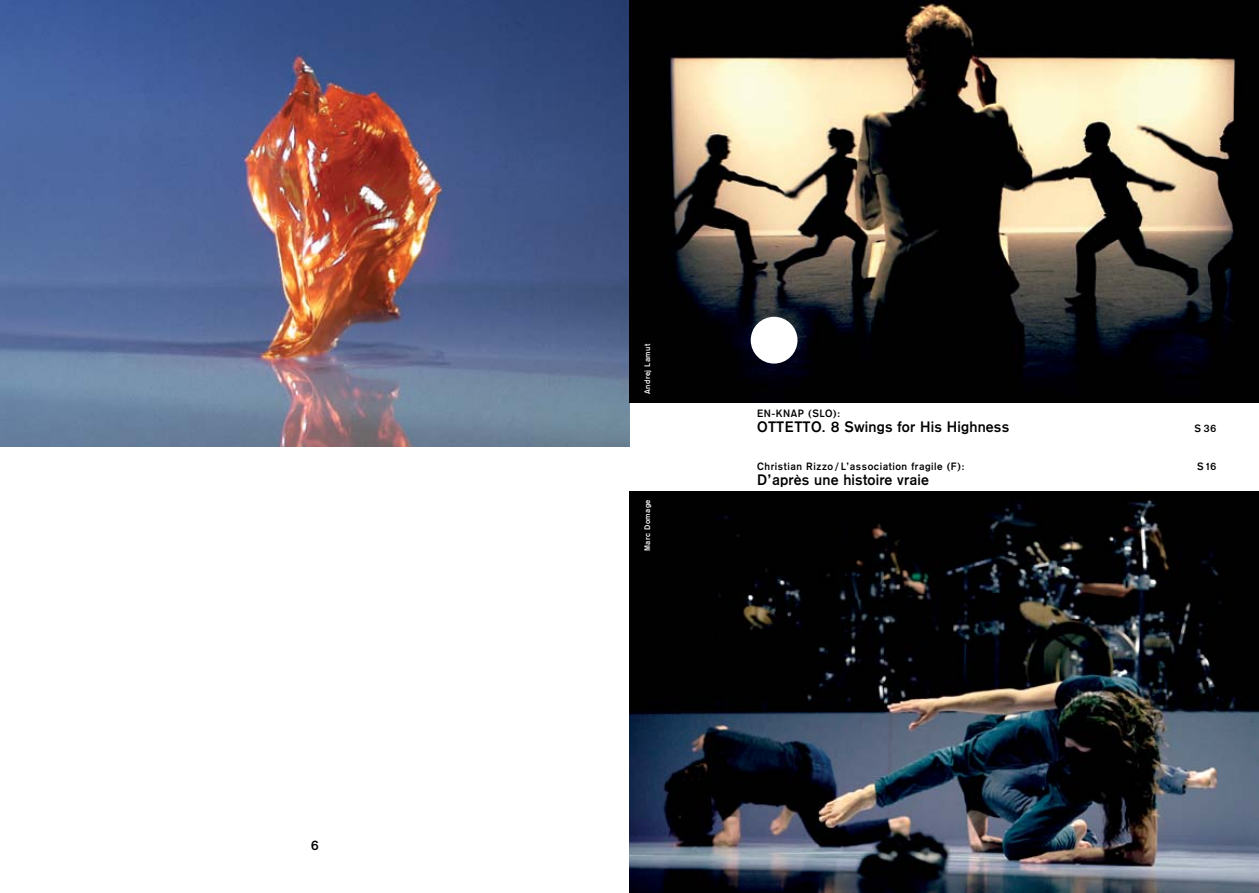
<style>
.page{position:relative;width:1259px;height:893px;background:#fff}
.page>*{position:absolute;margin:0;border:0;box-sizing:border-box;transform-origin:0 0}
.t1{font:15px "Gothic 725 BT Bold A";letter-spacing:.01em;color:#000}
.t2{font:13.5px "Gothic 725 BT Bold A";color:#000}
.t3{font:10.5px "Gothic 725 BT Bold A";letter-spacing:.05em;color:#000}
.t4{font:7.8px "Gothic 725 BT Bold A";letter-spacing:.05em;color:#fff}
</style>
<div class="page">
<img style="left:0;top:0;width:629px;height:446px">
<img style="left:629px;top:491px;width:630px;height:402px">
<img style="left:629px;top:0;width:630px;height:402px">
<div style="left:750px;top:317px;width:47px;height:47px;background:#fff;border-radius:50%"></div>
<p class="t2" style="left:311px;top:838px;width:10px">6</p>
<p class="t4" style="left:643px;top:394px;width:51px;rotate:-90deg">Andrej Lamut</p>
<p class="t4" style="left:643px;top:551px;width:53px;rotate:-90deg">Marc Domage</p>
<p class="t3" style="left:757px;top:407px;width:85px">EN-KNAP (SLO):</p>
<h1 class="t1" style="left:757px;top:418px;width:21px">Ottetto</h1>
<h1 class="t1" style="left:821px;top:418px;width:189px">. 8 Swings for His Highness</h1>
<p class="t3" style="left:757px;top:460px;width:209px">Christian Rizzo / L’association fragile (F):</p>
<h1 class="t1" style="left:757px;top:471px;width:173px">D’après une histoire vraie</h1>
<p class="t3" style="left:1194px;top:422px;width:23px">S36</p>
<p class="t3" style="left:1197px;top:460px;width:21px">S16</p>
</div>
